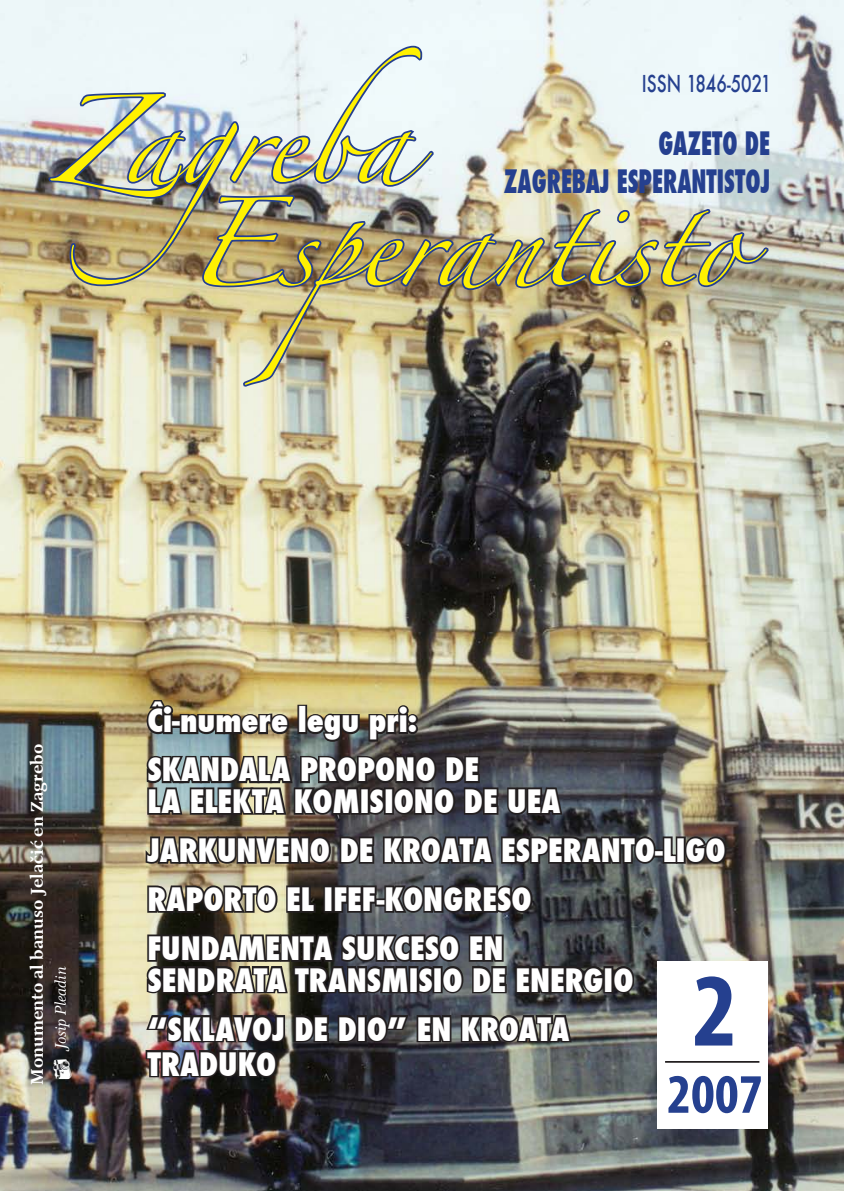
<style>
.page{position:relative;width:844px;height:1191px;background:#fff}
.page>*{position:absolute;margin:0;border:0;box-sizing:border-box;transform-origin:0 0}
.t1{font:700 condensed 105px "Myriad Pro";color:#25408f}
.t2{font:78.75px/103.2px "Zapfino";color:#fff101}
.t3{font:700 condensed 56px "Myriad Pro";color:#25408f}
.t4{font:800 condensed 31.5px/49px "Futura";color:#fff}
.t5{font:800 condensed 31.5px/37.8px "Futura";color:#25408f;text-align:right;scale:.75 1}
.t6{font:500 22.75px "Futura";color:#25408f;scale:.75 1}
.t7{font:700 17.5px "E Publika";color:#fff}
.t8{font:italic 15.75px "E Publika";color:#fff}
</style>
<div class="page">
<img style="left:0;top:0;width:843px;height:1191px">
<img style="left:47px;top:44px;width:723px;height:342px">
<div style="left:656px;top:961px;width:111px;height:167px;background:#fff"></div>
<hr style="left:665px;top:1061px;width:94px;height:1px;background:#231f20">
<img style="left:144px;top:596px;width:584px;height:543px">
<svg style="left:53px;top:1058px;width:18px;height:20px"></svg>
<h2 class="t2" style="left:186px;top:102px;width:556px;text-indent:-140px">Zagr e ba<br>Esperantisto</h2>
<p class="t6" style="left:641px;top:68px;width:174px">ISSN 1846-5021</p>
<p class="t5" style="left:503px;top:125px;width:356px">GAZETO DE<br>ZAGREBAJ ESPERANTISTOJ</p>
<p class="t7" style="left:26px;top:1084px;width:342px;rotate:-90deg">Monumento al banuso Jela∆i∏ en Zagrebo</p>
<p class="t8" style="left:51px;top:1049px;width:84px;rotate:-90deg">Josip Pleadin</p>
<p class="t4" style="left:147px;top:696px;width:333px">Ĉi-numere legu pri:<br>SKANDALA PROPONO DE</p>
<p class="t4" style="left:147px;top:777px;width:579px">LA ELEKTA KOMISIONO DE UEA<br>JARKUNVENO DE KROATA ESPERANTO-LIGO<br>RAPORTO EL IFEF-KONGRESO<br>FUNDAMENTA SUKCESO EN</p>
<p class="t4" style="left:147px;top:955px;width:487px">SENDRATA TRANSMISIO DE ENERGIO “SKLAVOJ DE DIO” EN KROATA</p>
<h1 class="t1" style="left:692px;top:952px;width:46px">2</h1>
<h3 class="t3" style="left:667px;top:1063px;width:97px">2007</h3>
<p class="t4" style="left:147px;top:1039px;width:130px">TRADUKO</p>
</div>
